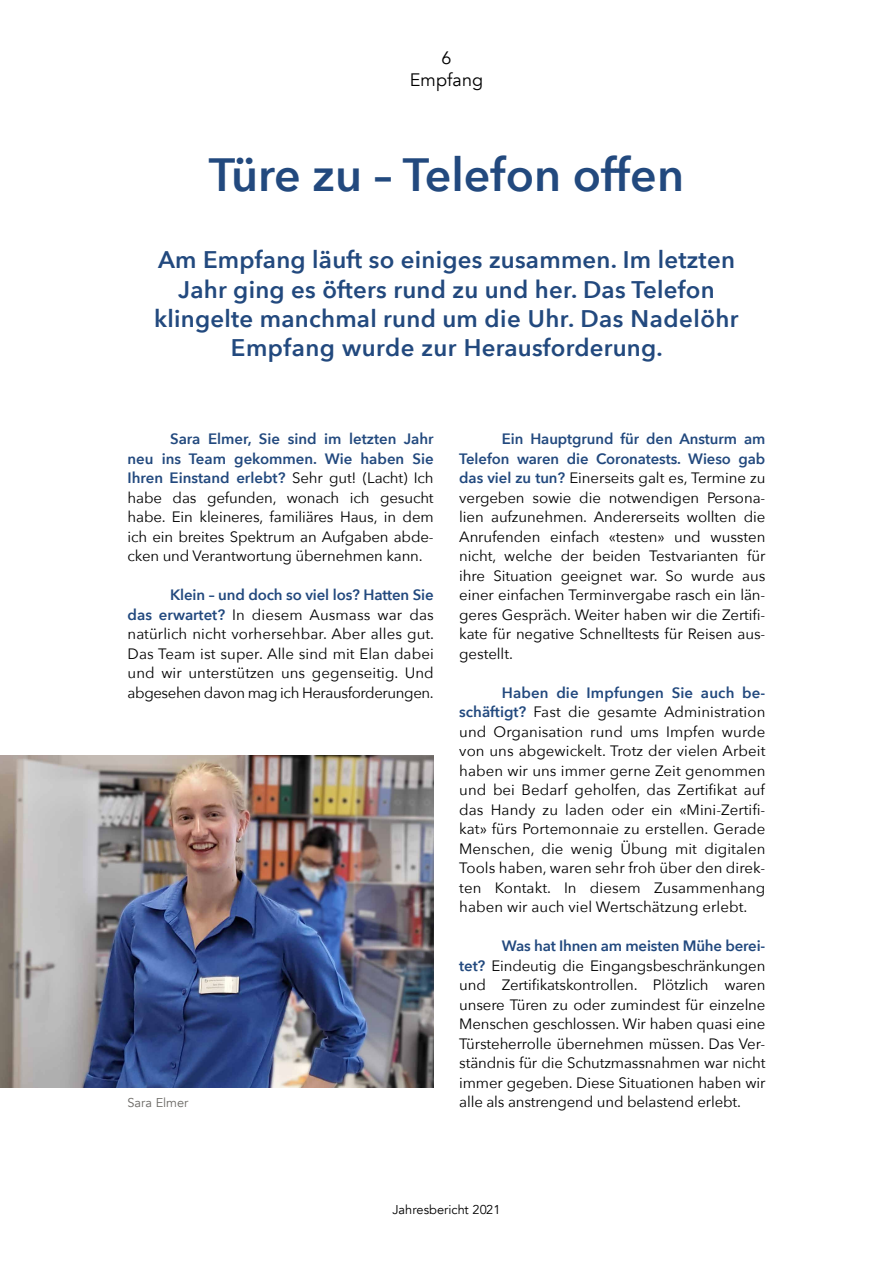
<style>
.page{position:relative;width:893px;height:1263px;background:#fff}
.page>*{position:absolute;margin:0;border:0;box-sizing:border-box;transform-origin:0 0}
.t1{font:600 46.5px "Avenir Next";color:#22497e}
.t2{font:600 24px/29.2px "Avenir Next";letter-spacing:.01em;color:#22497e;text-align:center}
.t3{font:18px/22.5px "Avenir";letter-spacing:.005em;color:#000;text-align:center}
.t4{font:15px/19.5px "Avenir Next";letter-spacing:-.01em;color:#000;text-align:justify}
.t5{font:12.75px "Avenir";letter-spacing:.005em;color:#000}
.t6{font:12.75px "Avenir";color:#6a6864}
.s1{font-weight:600;color:#22497e}
</style>
<div class="page">
<img style="left:0;top:756px;width:434px;height:331px">
<p class="t3" style="left:410px;top:47px;width:75px">6<br>Empfang</p>
<h1 class="t1" style="left:209px;top:134px;width:477px">Türe zu – Telefon offen</h1>
<h2 class="t2" style="left:154px;top:245px;width:586px">Am Empfang läuft so einiges zusammen. Im letzten Jahr ging es öfters rund zu und her. Das Telefon klingelte manchmal rund um die Uhr. Das Nadelöhr Empfang wurde zur Herausforderung.</h2>
<p class="t4" style="left:128px;top:428px;width:308px;text-indent:43px"><span class="s1">Sara Elmer, Sie sind im letzten Jahr neu ins Team gekommen. Wie haben Sie Ihren Einstand erlebt?</span> Sehr gut! (Lacht) Ich habe das gefunden, wonach ich gesucht habe. Ein kleineres, familiäres Haus, in dem ich ein breites Spektrum an Aufgaben abde&shy;cken und Verantwortung übernehmen kann.</p>
<p class="t4" style="left:128px;top:584px;width:308px;text-indent:43px"><span class="s1">Klein – und doch so viel los? Hatten Sie das erwartet?</span> In diesem Ausmass war das natürlich nicht vorhersehbar. Aber alles gut.<br>Das Team ist super. Alle sind mit Elan dabei und wir unterstützen uns gegenseitig. Und abgesehen davon mag ich Herausforderungen.</p>
<p class="t4" style="left:459px;top:428px;width:308px;text-indent:43px"><span class="s1">Ein Hauptgrund für den Ansturm am Telefon waren die Coronatests. Wieso gab das viel zu tun?</span> Einerseits galt es, Termine zu vergeben sowie die notwendigen Persona&shy;lien aufzunehmen. Andererseits wollten die Anrufenden einfach «testen» und wussten nicht, welche der beiden Testvarianten für ihre Situation geeignet war. So wurde aus einer einfachen Terminvergabe rasch ein län&shy;geres Gespräch. Weiter haben wir die Zertifi&shy;kate für negative Schnelltests für Reisen aus&shy;gestellt.</p>
<p class="t4" style="left:459px;top:682px;width:308px;text-indent:43px"><span class="s1">Haben die Impfungen Sie auch be&shy;schäftigt?</span> Fast die gesamte Administration und Organisation rund ums Impfen wurde von uns abgewickelt. Trotz der vielen Arbeit haben wir uns immer gerne Zeit genommen und bei Bedarf geholfen, das Zertifikat auf das Handy zu laden oder ein «Mini-Zertifi&shy;kat» fürs Portemonnaie zu erstellen. Gerade Menschen, die wenig Übung mit digitalen Tools haben, waren sehr froh über den direk&shy;ten Kontakt. In diesem Zusammenhang haben wir auch viel Wertschätzung erlebt.</p>
<p class="t4" style="left:459px;top:935px;width:308px;text-indent:43px"><span class="s1">Was hat Ihnen am meisten Mühe berei&shy;tet?</span> Eindeutig die Eingangsbeschränkungen und Zertifikatskontrollen. Plötzlich waren unsere Türen zu oder zumindest für einzelne Menschen geschlossen. Wir haben quasi eine Türsteherrolle übernehmen müssen. Das Ver&shy;ständnis für die Schutzmassnahmen war nicht immer gegeben. Diese Situationen haben wir</p>
<p class="t6" style="left:128px;top:1095px;width:62px">Sara Elmer</p>
<p class="t4" style="left:459px;top:1091px;width:283px">alle als anstrengend und belastend erlebt.</p>
<p class="t5" style="left:393px;top:1202px;width:109px">Jahresbericht 2021</p>
</div>
